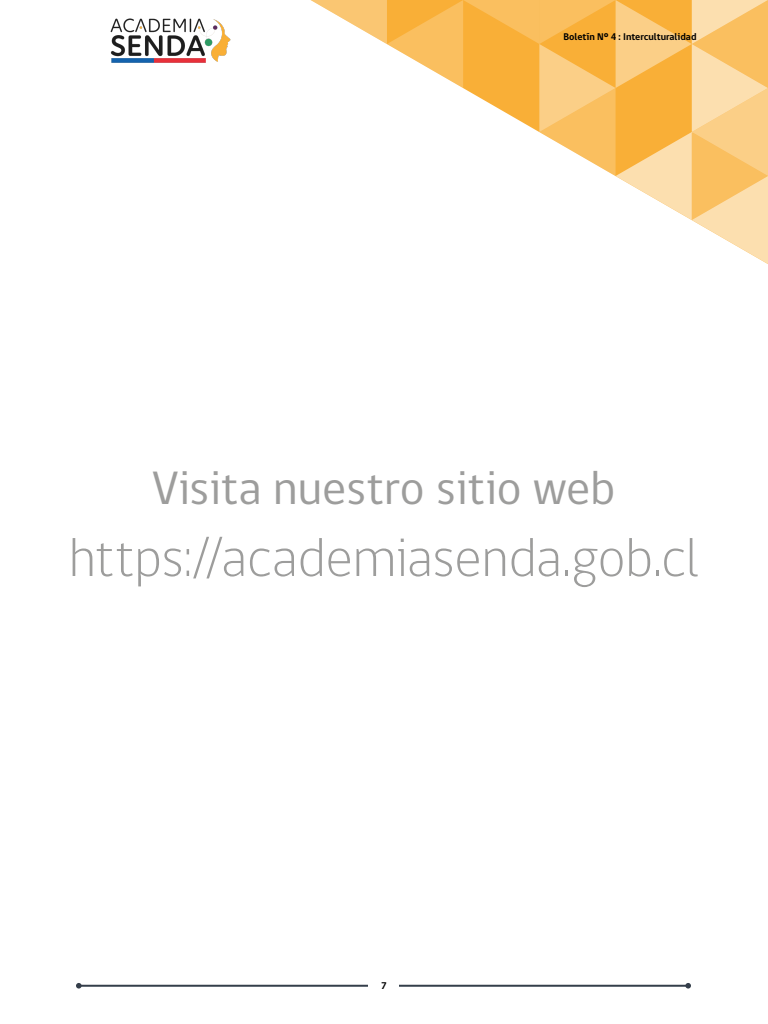
<style>
.page{position:relative;width:768px;height:1024px;background:#fff}
.page>*{position:absolute;margin:0;border:0;box-sizing:border-box;transform-origin:0 0}
.t1{font:300 55px "gob CL";letter-spacing:-.005em;color:#9d9d9c}
.t2{font:48px "gob CL";letter-spacing:-.005em;color:#9d9d9c}
.t3{font:700 10px "gob CL";color:#000}
</style>
<div class="page">
<svg style="left:310px;top:0;width:458px;height:264px"></svg>
<hr style="left:79px;top:985px;width:289px;height:2px;background:#343e4a">
<svg style="left:76px;top:983px;width:6px;height:6px"></svg>
<hr style="left:399px;top:985px;width:289px;height:2px;background:#343e4a">
<svg style="left:685px;top:983px;width:6px;height:6px"></svg>
<img style="left:110px;top:18px;width:121px;height:45px">
<p class="t3" style="left:563px;top:29px;width:135px">Boletín Nº 4 : Interculturalidad</p>
<h2 class="t2" style="left:153px;top:455px;width:464px">Visita nuestro sitio web</h2>
<h1 class="t1" style="left:69px;top:520px;width:632px">https://academiasenda.gob.cl</h1>
<p class="t3" style="left:381px;top:978px;width:7px">7</p>
</div>
